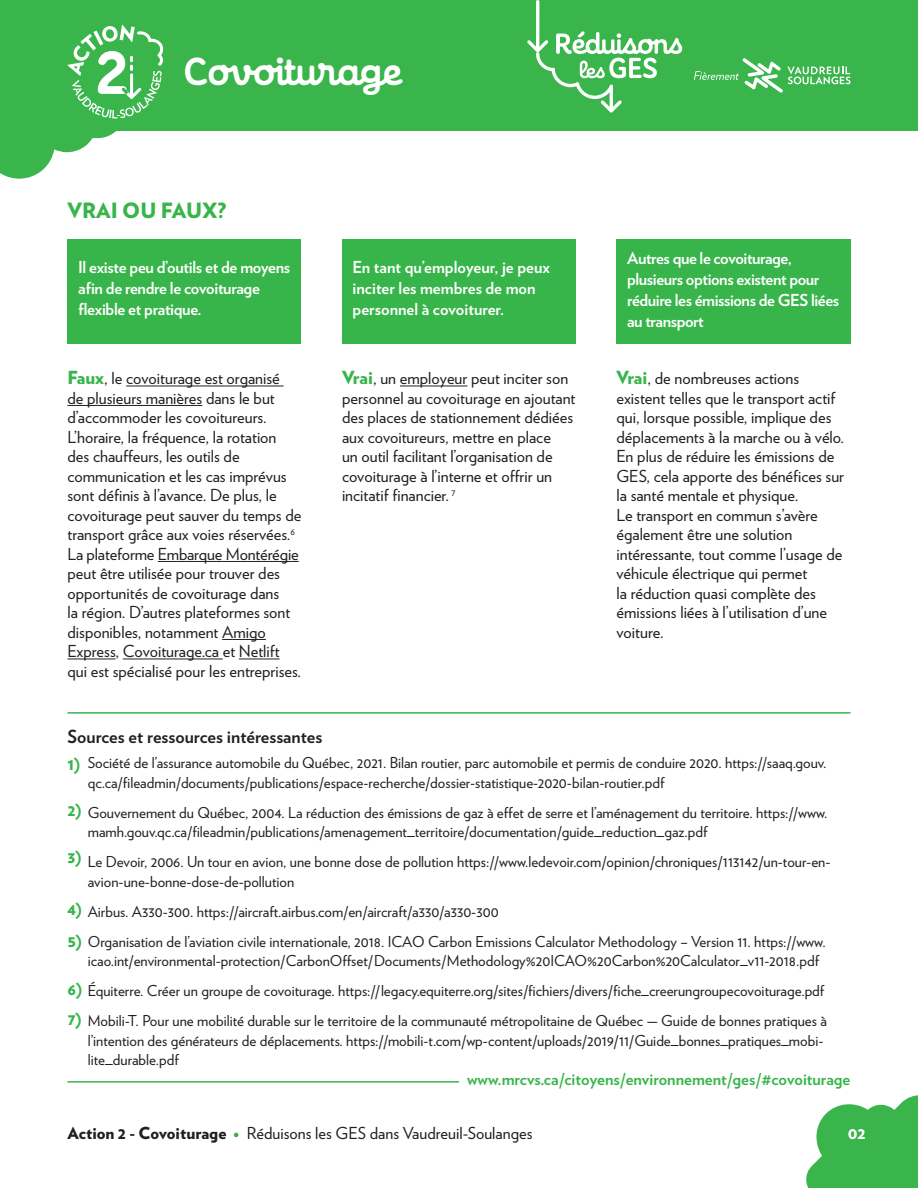
<style>
.page{position:relative;width:918px;height:1188px;background:#fff}
.page>*{position:absolute;margin:0;border:0;box-sizing:border-box;transform-origin:0 0}
.t1{font:700 39px "Enfantine Baby";color:#fff}
.t2{font:900 21px "Verlag";color:#37b54a}
.t3{font:700 18px "Verlag";color:#221f1f}
.t4{font:16.5px/19.5px "Verlag";color:#221f1f}
.t5{font:700 16.5px/21px "Verlag";letter-spacing:-.02em;color:#fff}
.t6{font:700 16.5px/21px "Verlag";color:#fff}
.t7{font:700 16.5px "Verlag";color:#37b54a}
.t8{font:900 16.5px "Verlag";color:#37b54a}
.t9{font:900 16.5px "Verlag";color:#fff}
.t10{font:15px/30px "Verlag";color:#221f1f}
.s1{font-weight:900;font-size:18px;color:#37b54a}
.s2{font-weight:900;font-size:16.5px;color:#37b54a}
.s3{font-weight:900}
.s4{color:#3fad48}
</style>
<div class="page">
<div style="left:0;top:0;width:918px;height:131px;background:#39b54b"></div>
<div style="left:68px;top:239px;width:234px;height:104px;background:#37b54a"></div>
<div style="left:342px;top:239px;width:234px;height:104px;background:#37b54a"></div>
<div style="left:617px;top:239px;width:234px;height:104px;background:#37b54a"></div>
<hr style="left:126px;top:386px;width:158px;height:1px;background:#221f1f">
<hr style="left:68px;top:405px;width:134px;height:1px;background:#221f1f">
<hr style="left:158px;top:561px;width:141px;height:1px;background:#221f1f">
<hr style="left:222px;top:639px;width:44px;height:1px;background:#221f1f">
<hr style="left:68px;top:659px;width:47px;height:1px;background:#221f1f">
<hr style="left:123px;top:659px;width:100px;height:1px;background:#221f1f">
<hr style="left:239px;top:659px;width:41px;height:1px;background:#221f1f">
<hr style="left:400px;top:386px;width:67px;height:1px;background:#221f1f">
<hr style="left:536px;top:0;width:3px;height:51px;background:#fff;border-radius:2px">
<svg style="left:527px;top:31px;width:155px;height:82px"></svg>
<svg style="left:694px;top:58px;width:156px;height:35px"></svg>
<hr style="left:68px;top:712px;width:783px;height:2px;background:#37b54a">
<hr style="left:68px;top:1081px;width:391px;height:2px;background:#37b54a">
<svg style="left:806px;top:1095px;width:112px;height:93px"></svg>
<svg style="left:0;top:25px;width:164px;height:154px"></svg>
<h1 class="t1" style="left:184px;top:58px;width:220px">Covoiturage</h1>
<h2 class="t2" style="left:68px;top:197px;width:160px">VRAI OU FAUX?</h2>
<p class="t5" style="left:78px;top:258px;width:214px">Il existe peu d’outils et de moyens afin de rendre le covoiturage flexible et pratique.</p>
<p class="t6" style="left:353px;top:258px;width:199px">En tant qu’employeur, je peux inciter les membres de mon personnel à covoiturer.</p>
<p class="t5" style="left:627px;top:249px;width:214px">Autres que le covoiturage, plusieurs options existent pour réduire les émissions de GES liées au transport</p>
<p class="t4" style="left:67px;top:369px;width:235px"><span class="s1">Faux</span>, le covoiturage est organisé<br>de plusieurs manières dans le but d’accommoder les covoitureurs.<br>L’horaire, la fréquence, la rotation des chauffeurs, les outils de communication et les cas imprévus sont définis à l’avance. De plus, le covoiturage peut sauver du temps de transport grâce aux voies réservées.<sup>6<br></sup>La plateforme Embarque Montérégie peut être utilisée pour trouver des opportunités de covoiturage dans<br>la région. D’autres plateformes sont disponibles, notamment Amigo Express, Covoiturage.ca et Netlift qui est spécialisé pour les entreprises.</p>
<p class="t4" style="left:342px;top:369px;width:235px"><span class="s1">Vrai</span>, un employeur peut inciter son personnel au covoiturage en ajoutant des places de stationnement dédiées aux covoitureurs, mettre en place<br>un outil facilitant l’organisation de covoiturage à l’interne et offrir un incitatif financier. <sup>7</sup></p>
<p class="t4" style="left:616px;top:369px;width:229px"><span class="s1">Vrai</span>, de nombreuses actions existent telles que le transport actif qui, lorsque possible, implique des déplacements à la marche ou à vélo.<br>En plus de réduire les émissions de<br>GES, cela apporte des bénéfices sur la santé mentale et physique.<br>Le transport en commun s’avère également être une solution intéressante, tout comme l’usage de véhicule électrique qui permet<br>la réduction quasi complète des émissions liées à l’utilisation d’une voiture.</p>
<p class="t3" style="left:68px;top:729px;width:256px">Sources et ressources intéressantes</p>
<p class="t10" style="left:88px;top:768px;width:578px">qc.ca/fileadmin/documents/publications/espace-recherche/dossier-statistique-2020-bilan-routier.pdf</p>
<p class="t10" style="left:88px;top:817px;width:744px">mamh.gouv.qc.ca/fileadmin/publications/amenagement_territoire/documentation/guide_reduction_gaz.pdf<br>Le Devoir, 2006. Un tour en avion, une bonne dose de pollution https://www.ledevoir.com/opinion/chroniques/113142/un-tour-en-</p>
<p class="t10" style="left:88px;top:867px;width:208px">avion-une-bonne-dose-de-pollution</p>
<p class="t10" style="left:68px;top:748px;width:761px"><span class="s2">1)</span> Société de l’assurance automobile du Québec, 2021. Bilan routier, parc automobile et permis de conduire 2020. https://saaq.gouv.</p>
<p class="t10" style="left:68px;top:798px;width:762px"><span class="s2">2)</span> Gouvernement du Québec, 2004. La réduction des émissions de gaz à effet de serre et l’aménagement du territoire. https://www.</p>
<p class="t8" style="left:68px;top:846px;width:16px">3)</p>
<p class="t10" style="left:68px;top:897px;width:433px"><span class="s2">4)</span> Airbus. A330-300. https://aircraft.airbus.com/en/aircraft/a330/a330-300</p>
<p class="t10" style="left:68px;top:927px;width:760px"><span class="s2">5)</span> Organisation de l’aviation civile internationale, 2018. ICAO Carbon Emissions Calculator Methodology – Version 11. https://www.</p>
<p class="t10" style="left:68px;top:976px;width:758px"><span class="s2">6)</span> Équiterre. Créer un groupe de covoiturage. https://legacy.equiterre.org/sites/fichiers/divers/fiche_creerungroupecovoiturage.pdf</p>
<p class="t10" style="left:68px;top:1006px;width:761px"><span class="s2">7)</span> Mobili-T. Pour une mobilité durable sur le territoire de la communauté métropolitaine de Québec — Guide de bonnes pratiques à</p>
<p class="t10" style="left:88px;top:946px;width:733px">icao.int/environmental-protection/CarbonOffset/Documents/Methodology%20ICAO%20Carbon%20Calculator_v11-2018.pdf</p>
<p class="t10" style="left:88px;top:1031px;width:737px;line-height:19.5px">l’intention des générateurs de déplacements. https://mobili-t.com/wp-content/uploads/2019/11/Guide_bonnes_pratiques_mobi&shy;lite_durable.pdf</p>
<p class="t7" style="left:467px;top:1073px;width:385px">www.mrcvs.ca/citoyens/environnement/ges/#covoiturage</p>
<p class="t4" style="left:68px;top:1123px;width:466px"><span class="s3">Action 2 - Covoiturage</span> <span class="s4">•</span> Réduisons les GES dans Vaudreuil-Soulanges</p>
<p class="t9" style="left:848px;top:1123px;width:19px">02</p>
</div>
